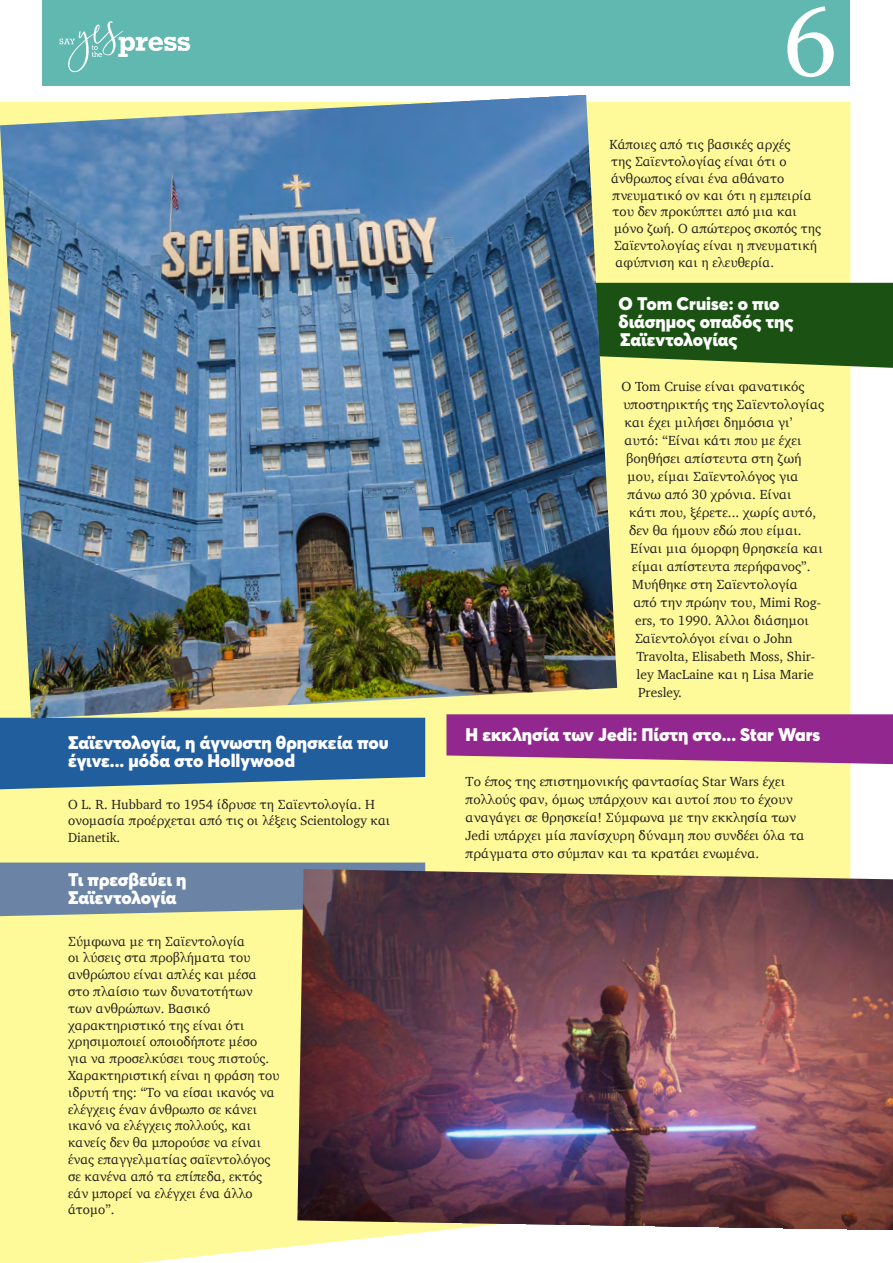
<style>
.page{position:relative;width:893px;height:1263px;background:#fff}
.page>*{position:absolute;margin:0;border:0;box-sizing:border-box;transform-origin:0 0}
.t1{font:97.5px "Georgia";color:#fff}
.t2{font:900 18px/18px "Averta";color:#fff}
.t3{font:13.5px/16.8px "Charter";color:#231f20}
</style>
<div class="page">
<div style="left:0;top:102px;width:850px;height:1161px;background:#fefa99"></div>
<svg style="left:617px;top:283px;width:276px;height:85px;background:#295d1b"></svg>
<svg style="left:446px;top:714px;width:447px;height:50px;background:#9c3a90"></svg>
<svg style="left:0;top:719px;width:425px;height:70px;background:#336b9d"></svg>
<svg style="left:0;top:862px;width:425px;height:54px;background:#748ba4"></svg>
<div style="left:43px;top:0;width:807px;height:85px;background:#61b8b0"></div>
<svg style="left:60px;top:21px;width:130px;height:51px"></svg>
<img style="left:0;top:95px;width:617px;height:624px">
<img style="left:297px;top:869px;width:596px;height:362px">
<h2 class="t2" style="left:68px;top:733px;width:322px">Σαϊεντολογία, η άγνωστη θρησκεία που έγινε... μόδα στο Hollywood</h2>
<p class="t3" style="left:68px;top:795px;width:324px">Ο L. R. Hubbard το 1954 ίδρυσε τη Σαϊεντολογία. Η ονομασία προέρχεται από τις οι λέξεις Scientology και<br>Dianetik.</p>
<h2 class="t2" style="left:68px;top:870px;width:120px">Τι πρεσβεύει η<br>Σαϊεντολογία</h2>
<p class="t3" style="left:68px;top:932px;width:213px">Σύμφωνα με τη Σαϊεντολογία<br>οι λύσεις στα προβλήματα του ανθρώπου είναι απλές και μέσα στο πλαίσιο των δυνατοτήτων των ανθρώπων. Βασικό χαρακτηριστικό της είναι ότι χρησιμοποιεί οποιοδήποτε μέσο για να προσελκύσει τους πιστούς.<br>Χαρακτηριστική είναι η φράση του ιδρυτή της: “Το να είσαι ικανός να ελέγχεις έναν άνθρωπο σε κάνει ικανό να ελέγχεις πολλούς, και κανείς δεν θα μπορούσε να είναι ένας επαγγελματίας σαϊεντολόγος σε κανένα από τα επίπεδα, εκτός εάν μπορεί να ελέγχει ένα άλλο άτομο”.</p>
<h1 class="t1" style="left:782px;top:-29px;width:57px">6</h1>
<p class="t3" style="left:610px;top:136px;width:182px">Κάποιες από τις βασικές αρχές</p>
<p class="t3" style="left:611px;top:153px;width:177px">της Σαϊεντολογίας είναι ότι ο</p>
<p class="t3" style="left:611px;top:170px;width:175px">άνθρωπος είναι ένα αθάνατο</p>
<p class="t3" style="left:613px;top:186px;width:201px">πνευματικό ον και ότι η εμπειρία</p>
<p class="t3" style="left:613px;top:203px;width:186px">του δεν προκύπτει από μια και</p>
<p class="t3" style="left:614px;top:220px;width:208px">μόνο ζωή. Ο απώτερος σκοπός της</p>
<p class="t3" style="left:614px;top:237px;width:205px">Σαϊεντολογίας είναι η πνευματική</p>
<p class="t3" style="left:616px;top:254px;width:160px">αφύπνιση και η ελευθερία.</p>
<h2 class="t2" style="left:619px;top:295px;width:176px">Ο Τοm Cruise: ο πιο διάσημος οπαδός της<br>Σαϊεντολογίας</h2>
<p class="t3" style="left:622px;top:378px;width:184px">Ο Tom Cruise είναι φανατικός</p>
<p class="t3" style="left:623px;top:396px;width:203px">υποστηρικτής της Σαϊεντολογίας</p>
<p class="t3" style="left:625px;top:413px;width:169px">και έχει μιλήσει δημόσια γι’</p>
<p class="t3" style="left:625px;top:431px;width:178px">αυτό: “Είναι κάτι που με έχει</p>
<p class="t3" style="left:626px;top:449px;width:177px">βοηθήσει απίστευτα στη ζωή</p>
<p class="t3" style="left:628px;top:467px;width:173px">μου, είμαι Σαϊεντολόγος για</p>
<p class="t3" style="left:628px;top:485px;width:166px">πάνω από 30 χρόνια. Είναι</p>
<p class="t3" style="left:629px;top:503px;width:189px">κάτι που, ξέρετε... χωρίς αυτό,</p>
<p class="t3" style="left:629px;top:521px;width:174px">δεν θα ήμουν εδώ που είμαι.</p>
<p class="t3" style="left:631px;top:539px;width:194px">Είναι μια όμορφη θρησκεία και</p>
<p class="t3" style="left:632px;top:557px;width:180px">είμαι απίστευτα περήφανος”.</p>
<p class="t3" style="left:632px;top:575px;width:167px">Μυήθηκε στη Σαϊεντολογία</p>
<p class="t3" style="left:634px;top:593px;width:189px">από την πρώην του, Mimi Rog-</p>
<p class="t3" style="left:635px;top:611px;width:175px">ers, το 1990. Άλλοι διάσημοι</p>
<p class="t3" style="left:635px;top:629px;width:159px">Σαϊεντολόγοι είναι ο John</p>
<p class="t3" style="left:637px;top:647px;width:180px">Travolta, Elisabeth Moss, Shir-</p>
<p class="t3" style="left:637px;top:665px;width:179px">ley MacLaine και η Lisa Marie</p>
<p class="t3" style="left:638px;top:683px;width:45px">Presley.</p>
<h2 class="t2" style="left:466px;top:726px;width:356px">Η εκκλησία των Jedi: Πίστη στο... Star Wars</h2>
<p class="t3" style="left:466px;top:772px;width:340px;line-height:18px">Το έπος της επιστημονικής φαντασίας Star Wars έχει πολλούς φαν, όμως υπάρχουν και αυτοί που το έχουν αναγάγει σε θρησκεία! Σύμφωνα με την εκκλησία των Jedi υπάρχει μία πανίσχυρη δύναμη που συνδέει όλα τα πράγματα στο σύμπαν και τα κρατάει ενωμένα.</p>
</div>
